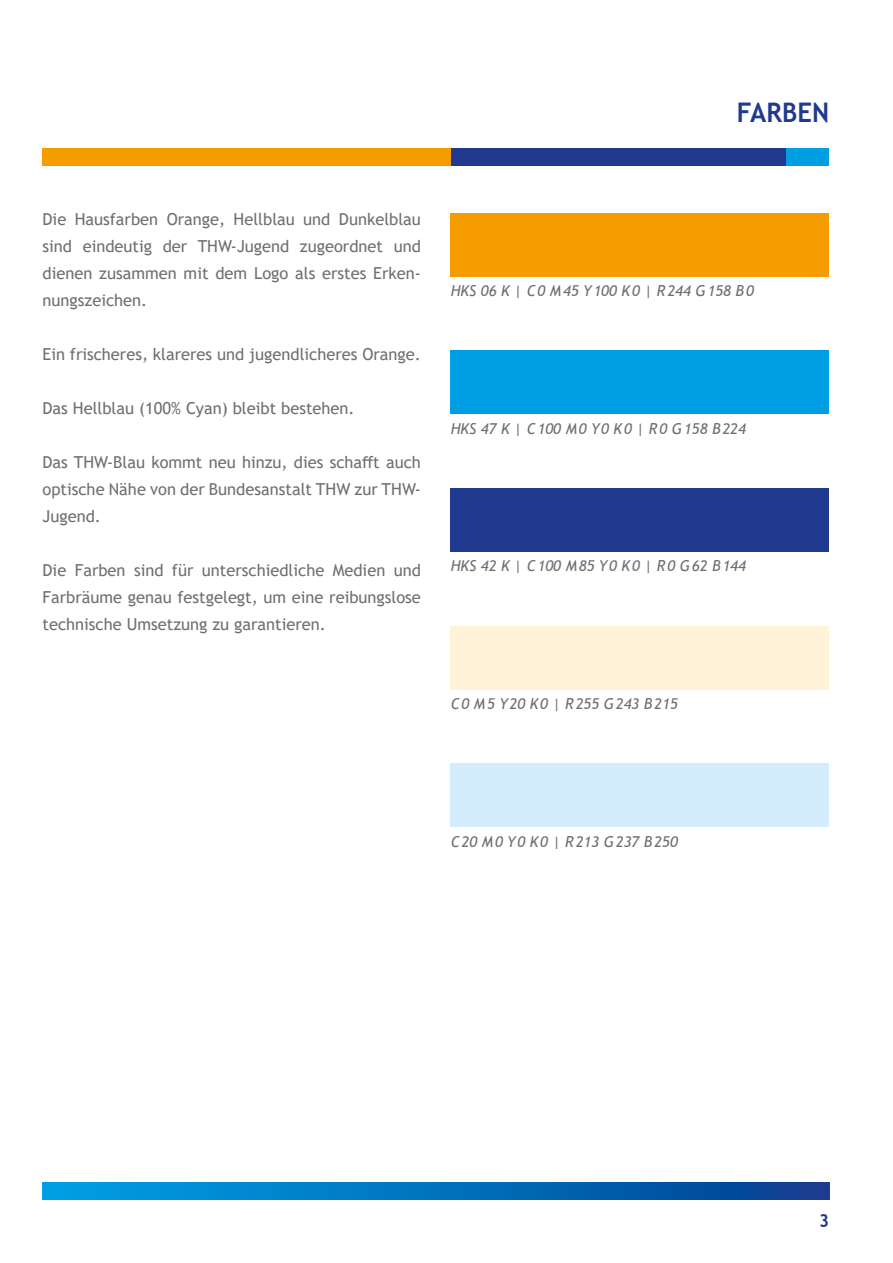
<style>
.page{position:relative;width:893px;height:1263px;background:#fff}
.page>*{position:absolute;margin:0;border:0;box-sizing:border-box;transform-origin:0 0}
.t1{font:700 27px "Trebuchet MS";color:#213a8f;scale:.95 1}
.t2{font:700 18px "Trebuchet MS";color:#213a8f;scale:.95 1}
.t3{font:16.5px/27px "Trebuchet MS";color:#706f6f;text-align:justify}
.t4{font:italic 15px "Trebuchet MS";color:#706f6f}
.t5{font:italic 15px "Trebuchet MS";letter-spacing:.055em;color:#706f6f}
</style>
<div class="page">
<div style="left:43px;top:149px;width:408px;height:17px;background:#f59c00"></div>
<div style="left:785px;top:149px;width:44px;height:17px;background:#009fe3"></div>
<div style="left:451px;top:149px;width:334px;height:17px;background:#213a8f"></div>
<svg style="left:43px;top:1182px;width:786px;height:17px;background:#0270bb"></svg>
<div style="left:451px;top:213px;width:378px;height:63px;background:#f59c00"></div>
<div style="left:451px;top:350px;width:378px;height:64px;background:#009fe3"></div>
<div style="left:451px;top:488px;width:378px;height:64px;background:#213a8f"></div>
<div style="left:451px;top:626px;width:378px;height:63px;background:#fff3d7"></div>
<div style="left:451px;top:763px;width:378px;height:64px;background:#d4edfc"></div>
<h1 class="t1" style="left:737px;top:95px;width:99px">FARBEN</h1>
<p class="t3" style="left:43px;top:205px;width:380px">Die Hausfarben Orange, Hellblau und Dunkelblau sind eindeutig der THW-Jugend zugeordnet und dienen zusammen mit dem Logo als erstes Erken&shy;nungszeichen.</p>
<p class="t3" style="left:43px;top:340px;width:380px">Ein frischeres, klareres und jugendlicheres Orange.</p>
<p class="t3" style="left:43px;top:394px;width:314px">Das Hellblau (100% Cyan) bleibt bestehen.</p>
<p class="t3" style="left:43px;top:448px;width:380px">Das THW-Blau kommt neu hinzu, dies schafft auch optische Nähe von der Bundesanstalt THW zur THW-Jugend.</p>
<p class="t3" style="left:43px;top:556px;width:380px">Die Farben sind für unterschiedliche Medien und Farbräume genau festgelegt, um eine reibungslose technische Umsetzung zu garantieren.</p>
<p class="t4" style="left:451px;top:281px;width:305px">HKS 06 K | C0 M45 Y100 K0 | R244 G158 B0</p>
<p class="t4" style="left:451px;top:419px;width:297px">HKS 47 K | C100 M0 Y0 K0 | R0 G158 B224</p>
<p class="t4" style="left:451px;top:557px;width:297px">HKS 42 K | C100 M85 Y0 K0 | R0 G62 B144</p>
<p class="t5" style="left:451px;top:694px;width:229px">C0 M5 Y20 K0 | R255 G243 B215</p>
<p class="t5" style="left:451px;top:832px;width:229px">C20 M0 Y0 K0 | R213 G237 B250</p>
<p class="t2" style="left:819px;top:1210px;width:12px">3</p>
</div>
